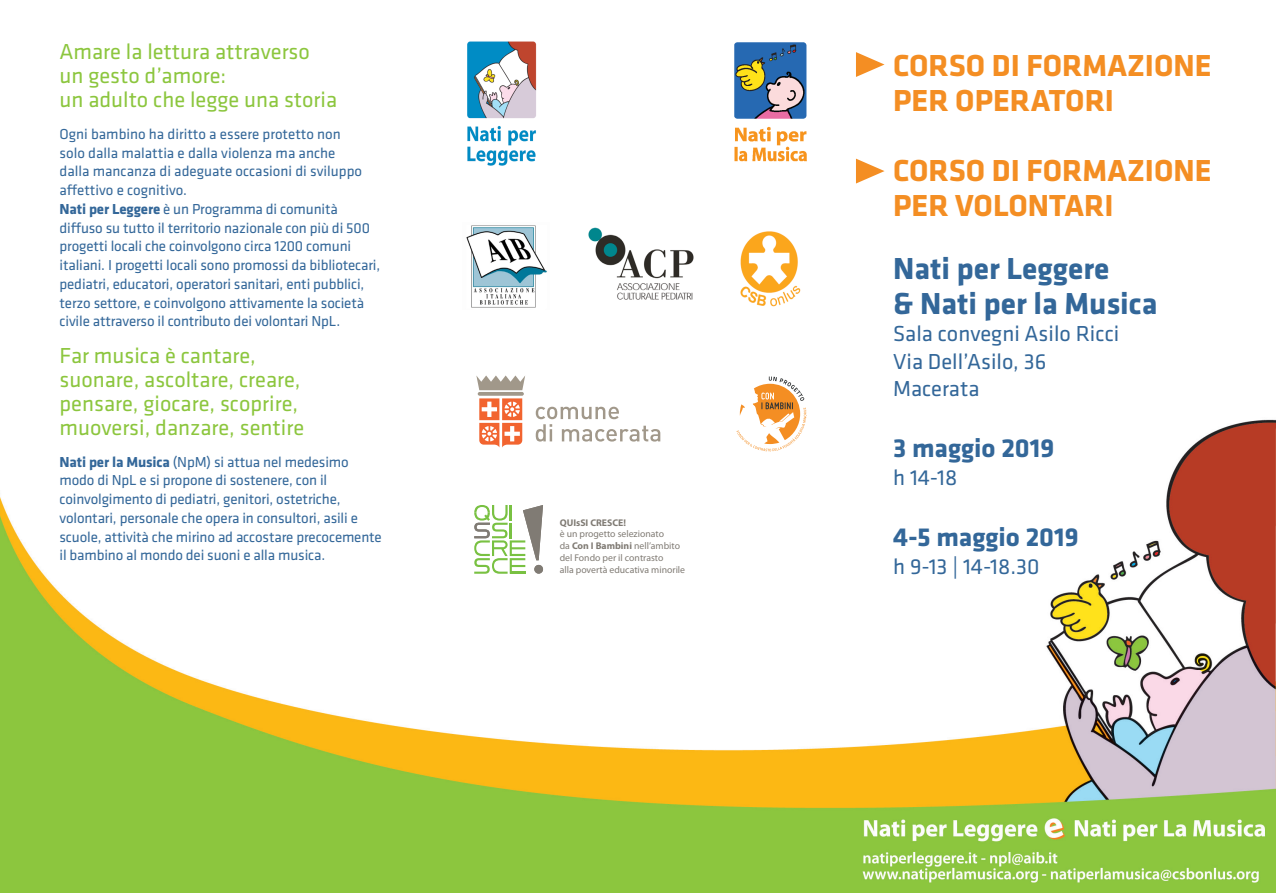
<style>
.page{position:relative;width:1276px;height:893px;background:#fff}
.page>*{position:absolute;margin:0;border:0;box-sizing:border-box;transform-origin:0 0}
.t1{font:700 31.5px "Klavika";color:#f48e23}
.t2{font:700 31.5px "Klavika";color:#336799}
.t3{font:700 27px "Klavika";color:#336799}
.t4{font:22.5px/24px "Klavika";color:#8cc63e}
.t5{font:22.5px "Klavika";color:#336799}
.t6{font:15px/18.8px "Klavika";letter-spacing:-.01em;color:#336799}
.t7{font:9.75px "Myriad Pro";color:#807b74}
.t8{font:700 9.75px "Myriad Pro";color:#807b74}
.s1{font-weight:700}
</style>
<div class="page">
<img style="left:0;top:402px;width:1276px;height:491px">
<img style="left:467px;top:41px;width:70px;height:125px">
<img style="left:734px;top:42px;width:73px;height:120px">
<img style="left:588px;top:227px;width:106px;height:73px">
<img style="left:466px;top:225px;width:81px;height:83px">
<img style="left:740px;top:231px;width:61px;height:76px">
<svg style="left:536px;top:407px;width:124px;height:35px"></svg>
<svg style="left:479px;top:398px;width:43px;height:50px"></svg>
<svg style="left:476px;top:375px;width:49px;height:15px"></svg>
<svg style="left:478px;top:392px;width:46px;height:4px"></svg>
<svg style="left:474px;top:505px;width:69px;height:69px"></svg>
<svg style="left:736px;top:377px;width:70px;height:74px"></svg>
<svg style="left:856px;top:52px;width:28px;height:25px"></svg>
<svg style="left:856px;top:159px;width:28px;height:25px"></svg>
<p class="t4" style="left:60px;top:40px;width:252px">Amare la lettura attraverso</p>
<p class="t4" style="left:60px;top:64px;width:168px">un gesto d’amore:</p>
<p class="t4" style="left:60px;top:88px;width:279px">un adulto che legge una storia</p>
<p class="t6" style="left:60px;top:125px;width:304px">Ogni bambino ha diritto a essere protetto non solo dalla malattia e dalla violenza ma anche dalla mancanza di adeguate occasioni di sviluppo affettivo e cognitivo.</p>
<p class="t6" style="left:60px;top:200px;width:322px"><span class="s1">Nati per Leggere</span> è un Programma di comunità diffuso su tutto il territorio nazionale con più di 500 progetti locali che coinvolgono circa 1200 comuni italiani. I progetti locali sono promossi da bibliotecari, pediatri, educatori, operatori sanitari, enti pubblici, terzo settore, e coinvolgono attivamente la società civile attraverso il contributo dei volontari NpL.</p>
<p class="t4" style="left:60px;top:344px;width:198px">Far musica è cantare,</p>
<p class="t4" style="left:60px;top:368px;width:246px">suonare, ascoltare, creare, pensare, giocare, scoprire, muoversi, danzare, sentire</p>
<p class="t6" style="left:60px;top:453px;width:324px"><span class="s1">Nati per la Musica</span> (NpM) si attua nel medesimo modo di NpL e si propone di sostenere, con il coinvolgimento di pediatri, genitori, ostetriche, volontari, personale che opera in consultori, asili e scuole, attività che mirino ad accostare precocemente il bambino al mondo dei suoni e alla musica.</p>
<p class="t8" style="left:560px;top:516px;width:68px">QUIsSI CRESCE!</p>
<p class="t7" style="left:560px;top:528px;width:106px">è un progetto selezionato</p>
<p class="t7" style="left:560px;top:540px;width:122px">da <span class="s1">Con I Bambini</span> nell’ambito</p>
<p class="t7" style="left:560px;top:552px;width:105px">del Fondo per il contrasto</p>
<p class="t7" style="left:560px;top:563px;width:127px">alla povertà educativa minorile</p>
<p class="t1" style="left:893px;top:48px;width:320px">CORSO DI FORMAZIONE</p>
<p class="t1" style="left:893px;top:83px;width:222px">PER OPERATORI</p>
<p class="t1" style="left:893px;top:153px;width:320px">CORSO DI FORMAZIONE</p>
<p class="t1" style="left:893px;top:188px;width:222px">PER VOLONTARI</p>
<p class="t2" style="left:893px;top:251px;width:218px">Nati per Leggere</p>
<p class="t2" style="left:893px;top:286px;width:266px">&amp; Nati per la Musica</p>
<p class="t5" style="left:893px;top:321px;width:228px">Sala convegni Asilo Ricci</p>
<p class="t5" style="left:893px;top:349px;width:155px">Via Dell’Asilo, 36</p>
<p class="t5" style="left:893px;top:377px;width:88px">Macerata</p>
<p class="t3" style="left:893px;top:434px;width:162px">3 maggio 2019</p>
<p class="t5" style="left:893px;top:465px;width:66px">h 14-18</p>
<p class="t3" style="left:893px;top:522px;width:187px">4-5 maggio 2019</p>
<p class="t5" style="left:893px;top:554px;width:148px">h 9-13 | 14-18.30</p>
</div>
